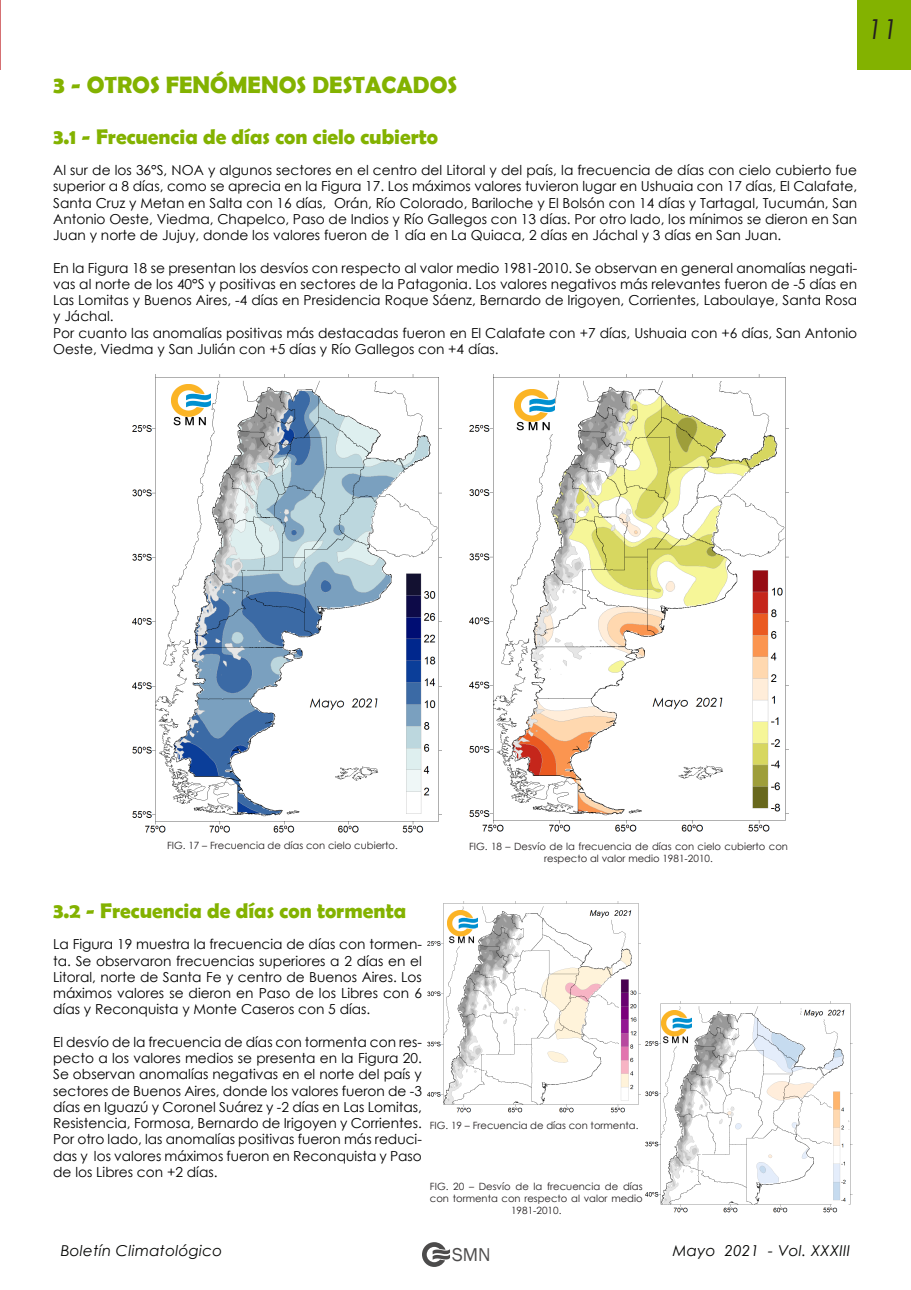
<style>
.page{position:relative;width:911px;height:1290px;background:#fff}
.page>*{position:absolute;margin:0;border:0;box-sizing:border-box;transform-origin:0 0}
.t1{font:italic 27.5px "Century Gothic";color:#231f20}
.t2{font:700 23.75px "Berlin Sans FB Demi";color:#83b200}
.t3{font:700 21.25px "Berlin Sans FB Demi";color:#83b200}
.t4{font:19.12px "Franklin Gothic";color:#4c4b4b}
.t5{font:italic 15px "Century Gothic";letter-spacing:.02em;color:#040503}
.t6{font:13.75px/16.2px "Century Gothic";color:#000;text-align:justify}
.t7{font:10px/12px "Century Gothic";color:#231f20;text-align:center}
</style>
<div class="page">
<svg style="left:422px;top:1242px;width:28px;height:25px"></svg>
<div style="left:857px;top:0;width:54px;height:70px;background:#83b200"></div>
<hr style="left:0;top:0;width:1px;height:70px;background:#d57073">
<img style="left:133px;top:375px;width:308px;height:458px">
<img style="left:171px;top:384px;width:39px;height:45px">
<img style="left:470px;top:375px;width:319px;height:457px">
<img style="left:515px;top:389px;width:39px;height:44px">
<img style="left:428px;top:901px;width:212px;height:212px">
<img style="left:447px;top:910px;width:30px;height:35px">
<img style="left:645px;top:1001px;width:208px;height:212px">
<img style="left:661px;top:1010px;width:30px;height:35px">
<p class="t2" style="left:53px;top:71px;width:406px">3 - OTROS FENÓMENOS DESTACADOS</p>
<p class="t3" style="left:53px;top:124px;width:386px">3.1 - Frecuencia de días con cielo cubierto</p>
<p class="t6" style="left:53px;top:162px;width:805px">Al sur de los 36°S, NOA y algunos sectores en el centro del Litoral y del país, la frecuencia de días con cielo cubierto fue superior a 8 días, como se aprecia en la Figura 17. Los máximos valores tuvieron lugar en Ushuaia con 17 días, El Calafate, Santa Cruz y Metan en Salta con 16 días, Orán, Río Colorado, Bariloche y El Bolsón con 14 días y Tartagal, Tucumán, San Antonio Oeste, Viedma, Chapelco, Paso de Indios y Río Gallegos con 13 días. Por otro lado, los mínimos se dieron en San Juan y norte de Jujuy, donde los valores fueron de 1 día en La Quiaca, 2 días en Jáchal y 3 días en San Juan.</p>
<p class="t6" style="left:53px;top:259px;width:805px">En la Figura 18 se presentan los desvíos con respecto al valor medio 1981-2010. Se observan en general anomalías negati&shy;vas al norte de los 40°S y positivas en sectores de la Patagonia. Los valores negativos más relevantes fueron de -5 días en Las Lomitas y Buenos Aires, -4 días en Presidencia Roque Sáenz, Bernardo de Irigoyen, Corrientes, Laboulaye, Santa Rosa y Jáchal.</p>
<p class="t6" style="left:53px;top:324px;width:805px">Por cuanto las anomalías positivas más destacadas fueron en El Calafate con +7 días, Ushuaia con +6 días, San Antonio<br>Oeste, Viedma y San Julián con +5 días y Río Gallegos con +4 días.</p>
<p class="t1" style="left:867px;top:10px;width:32px">11</p>
<p class="t7" style="left:167px;top:840px;width:232px">FIG. 17 – Frecuencia de días con cielo cubierto.</p>
<p class="t7" style="left:469px;top:840px;width:320px">FIG. 18 – Desvío de la frecuencia de días con cielo cubierto con respecto al valor medio 1981-2010.</p>
<p class="t3" style="left:53px;top:898px;width:354px">3.2 - Frecuencia de días con tormenta</p>
<p class="t6" style="left:53px;top:936px;width:370px">La Figura 19 muestra la frecuencia de días con tormen&shy;ta. Se observaron frecuencias superiores a 2 días en el Litoral, norte de Santa Fe y centro de Buenos Aires. Los máximos valores se dieron en Paso de los Libres con 6 días y Reconquista y Monte Caseros con 5 días.</p>
<p class="t6" style="left:53px;top:1033px;width:370px">El desvío de la frecuencia de días con tormenta con res&shy;pecto a los valores medios se presenta en la Figura 20.<br>Se observan anomalías negativas en el norte del país y sectores de Buenos Aires, donde los valores fueron de -3 días en Iguazú y Coronel Suárez y -2 días en Las Lomitas, Resistencia, Formosa, Bernardo de Irigoyen y Corrientes.</p>
<p class="t6" style="left:53px;top:1131px;width:370px">Por otro lado, las anomalías positivas fueron más reduci&shy;das y los valores máximos fueron en Reconquista y Paso de los Libres con +2 días.</p>
<p class="t7" style="left:429px;top:1119px;width:210px">FIG. 19 – Frecuencia de días con tormenta.</p>
<p class="t7" style="left:430px;top:1180px;width:214px">FIG. 20 – Desvío de la frecuencia de días con tormenta con respecto al valor medio<br>1981-2010.</p>
<p class="t5" style="left:61px;top:1240px;width:163px">Boletín Climatológico</p>
<p class="t5" style="left:673px;top:1240px;width:44px">Mayo</p>
<h3 class="t4" style="left:452px;top:1242px;width:40px">SMN</h3>
<p class="t5" style="left:725px;top:1240px;width:127px">2021 - Vol. XXXIII</p>
</div>
